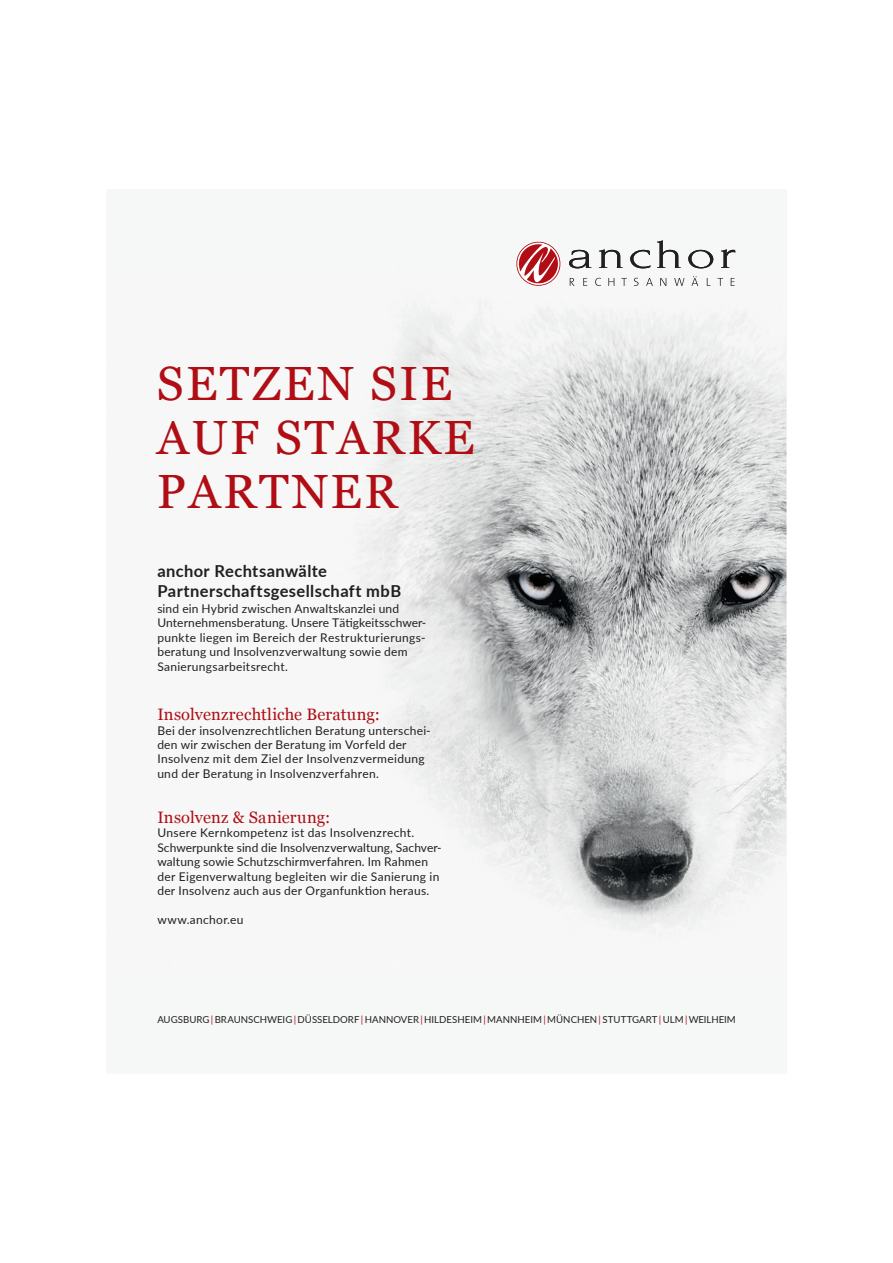
<style>
.page{position:relative;width:893px;height:1263px;background:#fff}
.page>*{position:absolute;margin:0;border:0;box-sizing:border-box;transform-origin:0 0}
.t1{font:48px/54px "Georgia";letter-spacing:.05em;color:#b00d15}
.t2{font:700 16.5px/19.8px "Lato";letter-spacing:.025em;color:#231f20}
.t3{font:16.5px "Georgia";letter-spacing:.01em;color:#b00d15}
.t4{font:12px/14.4px "Lato";letter-spacing:.02em;color:#231f20}
.t5{font:9.6px "Lato";color:#231f20}
.s1{color:#b00d15}
</style>
<div class="page">
<svg style="left:347px;top:249px;width:440px;height:691px"></svg>
<svg style="left:516px;top:241px;width:47px;height:45px"></svg>
<svg style="left:569px;top:250px;width:22px;height:18px"></svg>
<svg style="left:599px;top:249px;width:24px;height:19px"></svg>
<svg style="left:630px;top:250px;width:21px;height:18px"></svg>
<svg style="left:657px;top:240px;width:24px;height:28px"></svg>
<svg style="left:688px;top:250px;width:25px;height:18px"></svg>
<svg style="left:721px;top:249px;width:14px;height:19px"></svg>
<svg style="left:570px;top:278px;width:5px;height:8px"></svg>
<svg style="left:583px;top:278px;width:4px;height:8px"></svg>
<svg style="left:595px;top:278px;width:6px;height:8px"></svg>
<svg style="left:608px;top:278px;width:6px;height:8px"></svg>
<svg style="left:621px;top:278px;width:6px;height:8px"></svg>
<svg style="left:634px;top:278px;width:4px;height:8px"></svg>
<svg style="left:646px;top:278px;width:7px;height:8px"></svg>
<svg style="left:660px;top:278px;width:6px;height:8px"></svg>
<svg style="left:674px;top:278px;width:10px;height:8px"></svg>
<svg style="left:691px;top:276px;width:7px;height:10px"></svg>
<svg style="left:707px;top:278px;width:4px;height:8px"></svg>
<svg style="left:717px;top:278px;width:6px;height:8px"></svg>
<svg style="left:731px;top:278px;width:4px;height:8px"></svg>
<h1 class="t1" style="left:157px;top:354px;width:319px">SETZEN SIE<br>AUF STARKE<br>PARTNER</h1>
<h2 class="t2" style="left:157px;top:560px;width:245px">anchor Rechtsanwälte<br>Partnerschaftsgesellschaft mbB</h2>
<p class="t4" style="left:157px;top:601px;width:271px">sind ein Hybrid zwischen Anwaltskanzlei und Unternehmensberatung. Unsere Tätigkeitsschwer&shy;punkte liegen im Bereich der Restrukturierungs&shy;beratung und Insolvenzverwaltung sowie dem Sanierungsarbeitsrecht.</p>
<h2 class="t3" style="left:157px;top:702px;width:224px">Insolvenzrechtliche Beratung:</h2>
<p class="t4" style="left:157px;top:722px;width:275px">Bei der insolvenzrechtlichen Beratung unterschei&shy;den wir zwischen der Beratung im Vorfeld der Insolvenz mit dem Ziel der Insolvenzvermeidung und der Beratung in Insolvenzverfahren.</p>
<h2 class="t3" style="left:157px;top:805px;width:174px">Insolvenz &amp; Sanierung:</h2>
<p class="t4" style="left:157px;top:825px;width:286px">Unsere Kernkompetenz ist das Insolvenzrecht.<br>Schwerpunkte sind die Insolvenzverwaltung, Sachver&shy;waltung sowie Schutzschirmverfahren. Im Rahmen der Eigenverwaltung begleiten wir die Sanierung in der Insolvenz auch aus der Organfunktion heraus.</p>
<p class="t4" style="left:157px;top:912px;width:88px">www.anchor.eu</p>
<p class="t5" style="left:157px;top:1013px;width:580px">AUGSBURG <span class="s1">|</span> BRAUNSCHWEIG <span class="s1">|</span> DÜSSELDORF <span class="s1">|</span> HANNOVER <span class="s1">|</span> HILDESHEIM <span class="s1">|</span> MANNHEIM <span class="s1">|</span> MÜNCHEN <span class="s1">|</span> STUTTGART <span class="s1">|</span> ULM <span class="s1">|</span> WEILHEIM</p>
</div>
